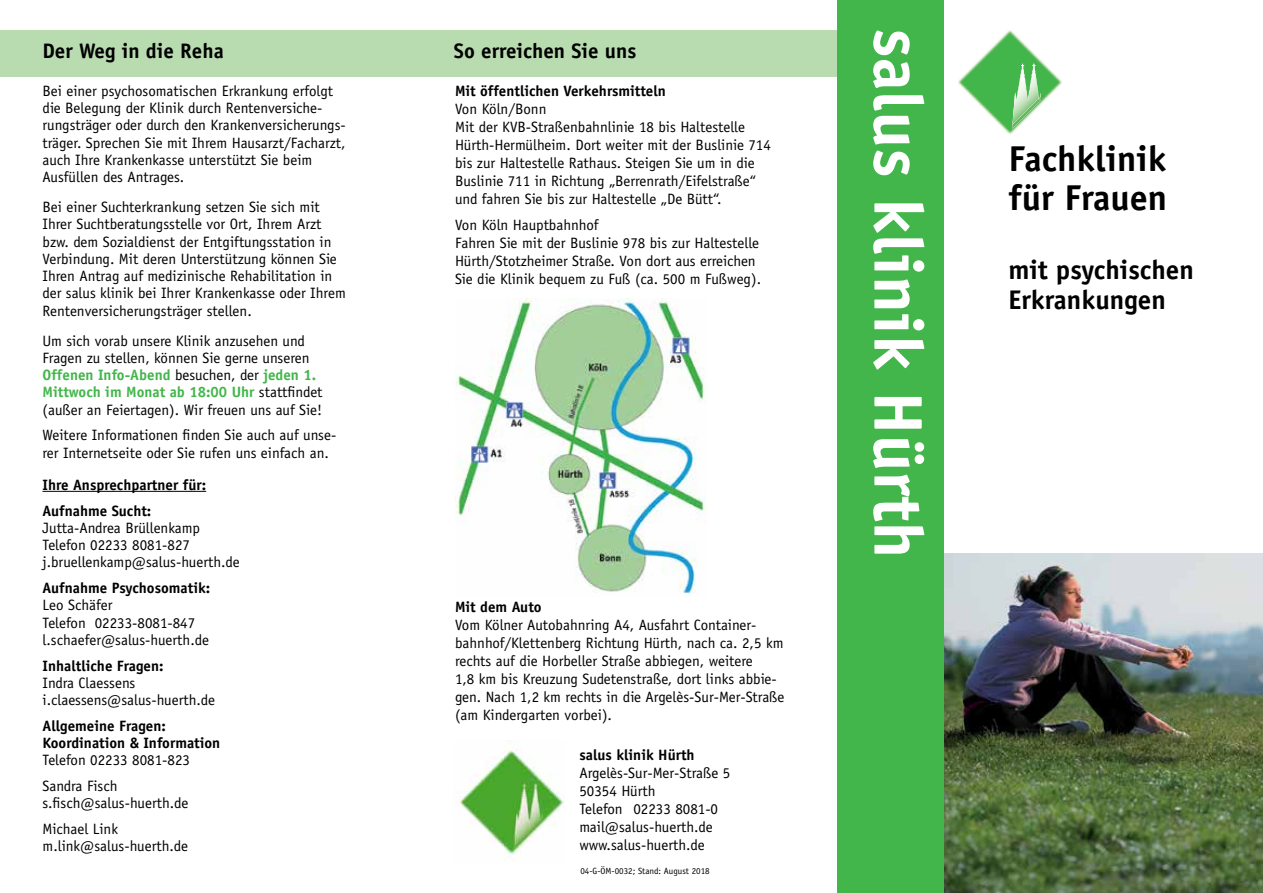
<style>
.page{position:relative;width:1263px;height:893px;background:#fff}
.page>*{position:absolute;margin:0;border:0;box-sizing:border-box;transform-origin:0 0}
.t1{font:700 69px "Officina Sans Std";color:#fff}
.t2{font:700 36px/39px "Officina Sans Std";color:#000}
.t3{font:700 27px/30px "Officina Sans Std";color:#000}
.t4{font:700 21px "Officina Sans Std";color:#000}
.t5{font:15px/17.2px "Officina Sans Std";color:#000}
.t6{font:700 15px/25.8px "Officina Sans Std";color:#000}
.t7{font:9px "Officina Sans Std";color:#000}
.s1{font-weight:700;color:#43b64b}
</style>
<div class="page">
<img style="left:944px;top:553px;width:319px;height:340px">
<div style="left:0;top:30px;width:847px;height:47px;background:#b8dcaf"></div>
<div style="left:838px;top:0;width:106px;height:893px;background:#43b64b"></div>
<hr style="left:43px;top:491px;width:163px;height:1px;background:#000">
<img style="left:958px;top:30px;width:104px;height:104px">
<img style="left:1012px;top:64px;width:27px;height:32px">
<img style="left:1012px;top:96px;width:29px;height:33px">
<img style="left:455px;top:298px;width:251px;height:296px">
<img style="left:459px;top:750px;width:105px;height:105px">
<h3 class="t4" style="left:43px;top:37px;width:183px">Der Weg in die Reha</h3>
<p class="t5" style="left:43px;top:82px;width:305px">Bei einer psychosomatischen Erkrankung erfolgt die Belegung der Klinik durch Rentenversiche&shy;rungsträger oder durch den Krankenversicherungs&shy;träger. Sprechen Sie mit Ihrem Hausarzt/Facharzt, auch Ihre Krankenkasse unterstützt Sie beim Ausfüllen des Antrages.</p>
<p class="t5" style="left:43px;top:198px;width:305px">Bei einer Suchterkrankung setzen Sie sich mit Ihrer Suchtberatungsstelle vor Ort, Ihrem Arzt bzw. dem Sozialdienst der Entgiftungsstation in Verbindung. Mit deren Unterstützung können Sie Ihren Antrag auf medizinische Rehabilitation in der salus klinik bei Ihrer Krankenkasse oder Ihrem Rentenversicherungsträger stellen.</p>
<p class="t5" style="left:43px;top:332px;width:282px">Um sich vorab unsere Klinik anzusehen und Fragen zu stellen, können Sie gerne unseren <span class="s1">Offenen Info-Abend</span> besuchen, der <span class="s1">jeden 1.<br>Mittwoch im Monat ab 18:00 Uhr</span> stattfindet (außer an Feiertagen). Wir freuen uns auf Sie!</p>
<p class="t5" style="left:43px;top:427px;width:295px">Weitere Informationen finden Sie auch auf unse&shy;rer Internetseite oder Sie rufen uns einfach an.</p>
<p class="t6" style="left:43px;top:472px;width:165px">Ihre Ansprechpartner für:<br>Aufnahme Sucht:</p>
<p class="t5" style="left:43px;top:519px;width:199px">Jutta-Andrea Brüllenkamp<br>Telefon 02233 8081-827 j.bruellenkamp@salus-huerth.de</p>
<p class="t6" style="left:43px;top:575px;width:169px">Aufnahme Psychosomatik:</p>
<p class="t5" style="left:43px;top:597px;width:168px">Leo Schäfer<br>Telefon 02233-8081-847 l.schaefer@salus-huerth.de</p>
<p class="t6" style="left:43px;top:652px;width:123px">Inhaltliche Fragen:</p>
<p class="t5" style="left:43px;top:674px;width:174px">Indra Claessens i.claessens@salus-huerth.de</p>
<p class="t6" style="left:43px;top:717px;width:179px;line-height:17.2px">Allgemeine Fragen:<br>Koordination &amp; Information</p>
<p class="t5" style="left:43px;top:747px;width:149px;line-height:25.8px">Telefon 02233 8081-823<br>Sandra Fisch</p>
<p class="t5" style="left:43px;top:790px;width:147px;line-height:25.8px">s.fisch@salus-huerth.de<br>Michael Link</p>
<p class="t5" style="left:43px;top:838px;width:147px">m.link@salus-huerth.de</p>
<h3 class="t4" style="left:454px;top:37px;width:184px">So erreichen Sie uns</h3>
<p class="t6" style="left:455px;top:78px;width:212px">Mit öffentlichen Verkehrsmitteln</p>
<p class="t5" style="left:455px;top:100px;width:317px;line-height:18px">Von Köln/Bonn<br>Mit der KVB-Straßenbahnlinie 18 bis Haltestelle Hürth-Hermülheim. Dort weiter mit der Buslinie 714 bis zur Haltestelle Rathaus. Steigen Sie um in die Buslinie 711 in Richtung „Berrenrath/Eifelstraße“ und fahren Sie bis zur Haltestelle „De Bütt“.</p>
<p class="t5" style="left:455px;top:216px;width:308px;line-height:18px">Von Köln Hauptbahnhof<br>Fahren Sie mit der Buslinie 978 bis zur Haltestelle Hürth/Stotzheimer Straße. Von dort aus erreichen Sie die Klinik bequem zu Fuß (ca. 500 m Fußweg).</p>
<p class="t6" style="left:455px;top:594px;width:88px">Mit dem Auto</p>
<p class="t5" style="left:455px;top:616px;width:331px;line-height:18px">Vom Kölner Autobahnring A4, Ausfahrt Container&shy;bahnhof/Klettenberg Richtung Hürth, nach ca. 2,5 km rechts auf die Horbeller Straße abbiegen, weitere<br>1,8 km bis Kreuzung Sudetenstraße, dort links abbie&shy;gen. Nach 1,2 km rechts in die Argelès-Sur-Mer-Straße (am Kindergarten vorbei).</p>
<p class="t6" style="left:579px;top:742px;width:117px">salus klinik Hürth</p>
<p class="t5" style="left:579px;top:764px;width:152px;line-height:18px">Argelès-Sur-Mer-Straße 5<br>50354 Hürth<br>Telefon 02233 8081-0 mail@salus-huerth.de www.salus-huerth.de</p>
<p class="t7" style="left:580px;top:866px;width:131px">04-G-ÖM-0032; Stand: August 2018</p>
<h1 class="t1" style="left:941px;top:28px;width:532px;rotate:90deg">salus klinik Hürth</h1>
<h2 class="t2" style="left:1008px;top:138px;width:160px">Fachklinik für Frauen</h2>
<h3 class="t3" style="left:1008px;top:254px;width:187px">mit psychischen<br>Erkrankungen</h3>
</div>
